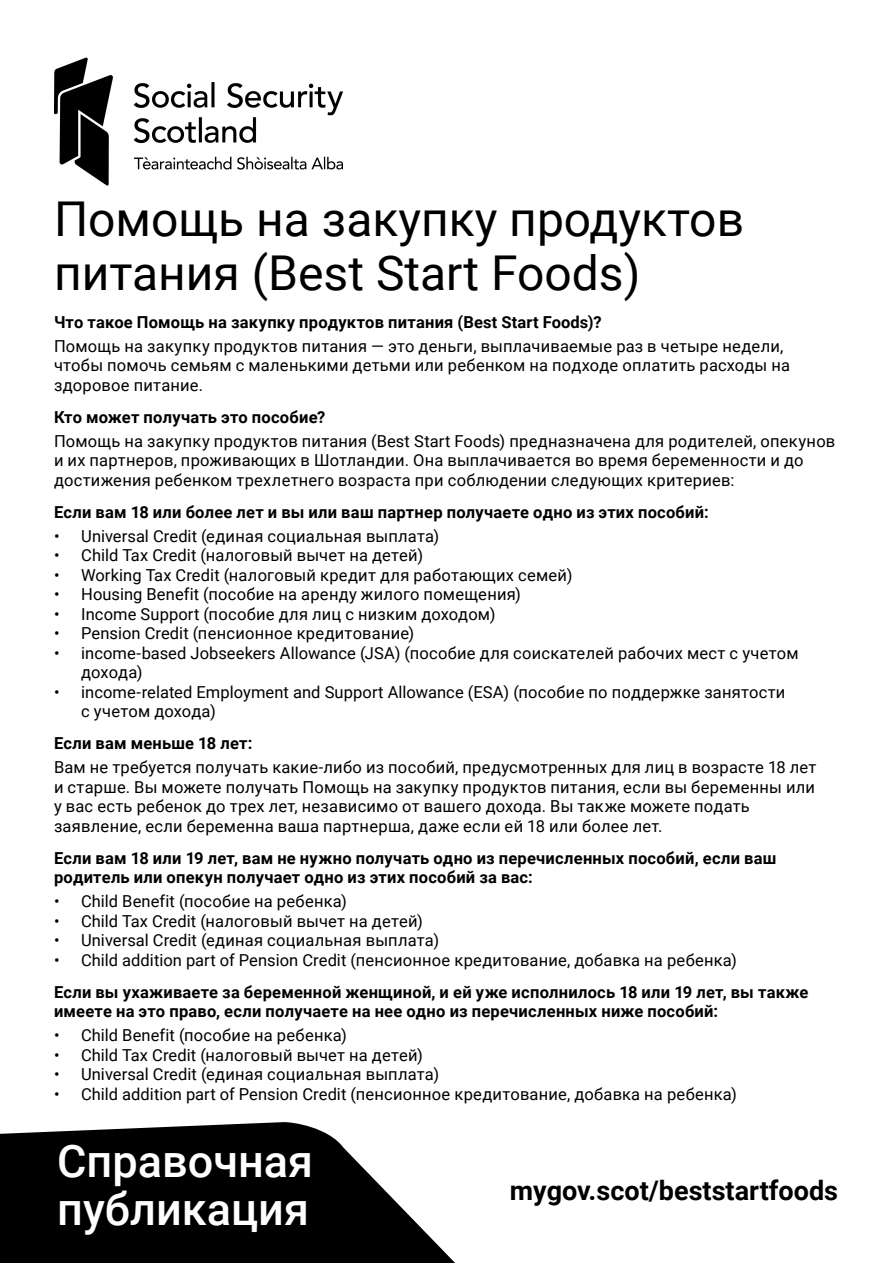
<style>
.page{position:relative;width:893px;height:1263px;background:#fff}
.page>*{position:absolute;margin:0;border:0;box-sizing:border-box;transform-origin:0 0}
.t1{font:48px/54px "Roboto";color:#000}
.t2{font:500 45px/48px "Roboto";color:#fff}
.t3{font:700 27px "Roboto";color:#000}
.text{font:16.5px/19.5px "Roboto";letter-spacing:.01em;color:#000}
.text-2{font:700 16.5px/19.5px "Roboto";letter-spacing:.015em;color:#000}
</style>
<div class="page">
<img style="left:54px;top:57px;width:288px;height:129px">
<svg style="left:0;top:1122px;width:455px;height:141px;fill:#000"></svg>
<p class="t1" style="left:54px;top:190px;width:692px">Помощь на закупку продуктов питания (Best Start Foods)</p>
<p class="text-2" style="left:54px;top:312px;width:549px">Что такое Помощь на закупку продуктов питания (Best Start Foods)?</p>
<p class="text" style="left:54px;top:335px;width:738px">Помощь на закупку продуктов питания — это деньги, выплачиваемые раз в четыре недели, чтобы помочь семьям с маленькими детьми или ребенком на подходе оплатить расходы на здоровое питание.</p>
<p class="text-2" style="left:54px;top:407px;width:273px">Кто может получать это пособие?</p>
<p class="text" style="left:54px;top:430px;width:783px">Помощь на закупку продуктов питания (Best Start Foods) предназначена для родителей, опекунов и их партнеров, проживающих в Шотландии. Она выплачивается во время беременности и до достижения ребенком трехлетнего возраста при соблюдении следующих критериев:</p>
<p class="text-2" style="left:54px;top:502px;width:656px">Если вам 18 или более лет и вы или ваш партнер получаете одно из этих пособий:</p>
<p class="text" style="left:54px;top:525px;width:387px">• Universal Credit (единая социальная выплата)</p>
<p class="text" style="left:54px;top:545px;width:370px">• Child Tax Credit (налоговый вычет на детей)</p>
<p class="text" style="left:54px;top:564px;width:520px">• Working Tax Credit (налоговый кредит для работающих семей)</p>
<p class="text" style="left:54px;top:584px;width:468px">• Housing Benefit (пособие на аренду жилого помещения)</p>
<p class="text" style="left:54px;top:603px;width:443px">• Income Support (пособие для лиц с низким доходом)</p>
<p class="text" style="left:54px;top:623px;width:362px">• Pension Credit (пенсионное кредитование)</p>
<p class="text" style="left:81px;top:642px;width:719px;text-indent:-27px">• income-based Jobseekers Allowance (JSA) (пособие для соискателей рабочих мест с учетом дохода)</p>
<p class="text" style="left:81px;top:681px;width:706px;text-indent:-27px">• income-related Employment and Support Allowance (ESA) (пособие по поддержке занятости с учетом дохода)</p>
<p class="text-2" style="left:54px;top:733px;width:200px">Если вам меньше 18 лет:</p>
<p class="text" style="left:54px;top:757px;width:764px">Вам не требуется получать какие-либо из пособий, предусмотренных для лиц в возрасте 18 лет и старше. Вы можете получать Помощь на закупку продуктов питания, если вы беременны или у вас есть ребенок до трех лет, независимо от вашего дохода. Вы также можете подать заявление, если беременна ваша партнерша, даже если ей 18 или более лет.</p>
<p class="text-2" style="left:54px;top:848px;width:724px">Если вам 18 или 19 лет, вам не нужно получать одно из перечисленных пособий, если ваш родитель или опекун получает одно из этих пособий за вас:</p>
<p class="text" style="left:54px;top:891px;width:294px">• Child Benefit (пособие на ребенка)</p>
<p class="text" style="left:54px;top:910px;width:370px">• Child Tax Credit (налоговый вычет на детей)</p>
<p class="text" style="left:54px;top:930px;width:387px">• Universal Credit (единая социальная выплата)</p>
<p class="text" style="left:54px;top:949px;width:684px">• Child addition part of Pension Credit (пенсионное кредитование, добавка на ребенка)</p>
<p class="text-2" style="left:54px;top:982px;width:756px">Если вы ухаживаете за беременной женщиной, и ей уже исполнилось 18 или 19 лет, вы также имеете на это право, если получаете на нее одно из перечисленных ниже пособий:</p>
<p class="text" style="left:54px;top:1025px;width:294px">• Child Benefit (пособие на ребенка)</p>
<p class="text" style="left:54px;top:1044px;width:370px">• Child Tax Credit (налоговый вычет на детей)</p>
<p class="text" style="left:54px;top:1064px;width:387px">• Universal Credit (единая социальная выплата)</p>
<p class="text" style="left:54px;top:1083px;width:684px">• Child addition part of Pension Credit (пенсионное кредитование, добавка на ребенка)</p>
<p class="t2" style="left:57px;top:1135px;width:258px">Справочная публикация</p>
<h3 class="t3" style="left:510px;top:1171px;width:330px">mygov.scot/beststartfoods</h3>
</div>
